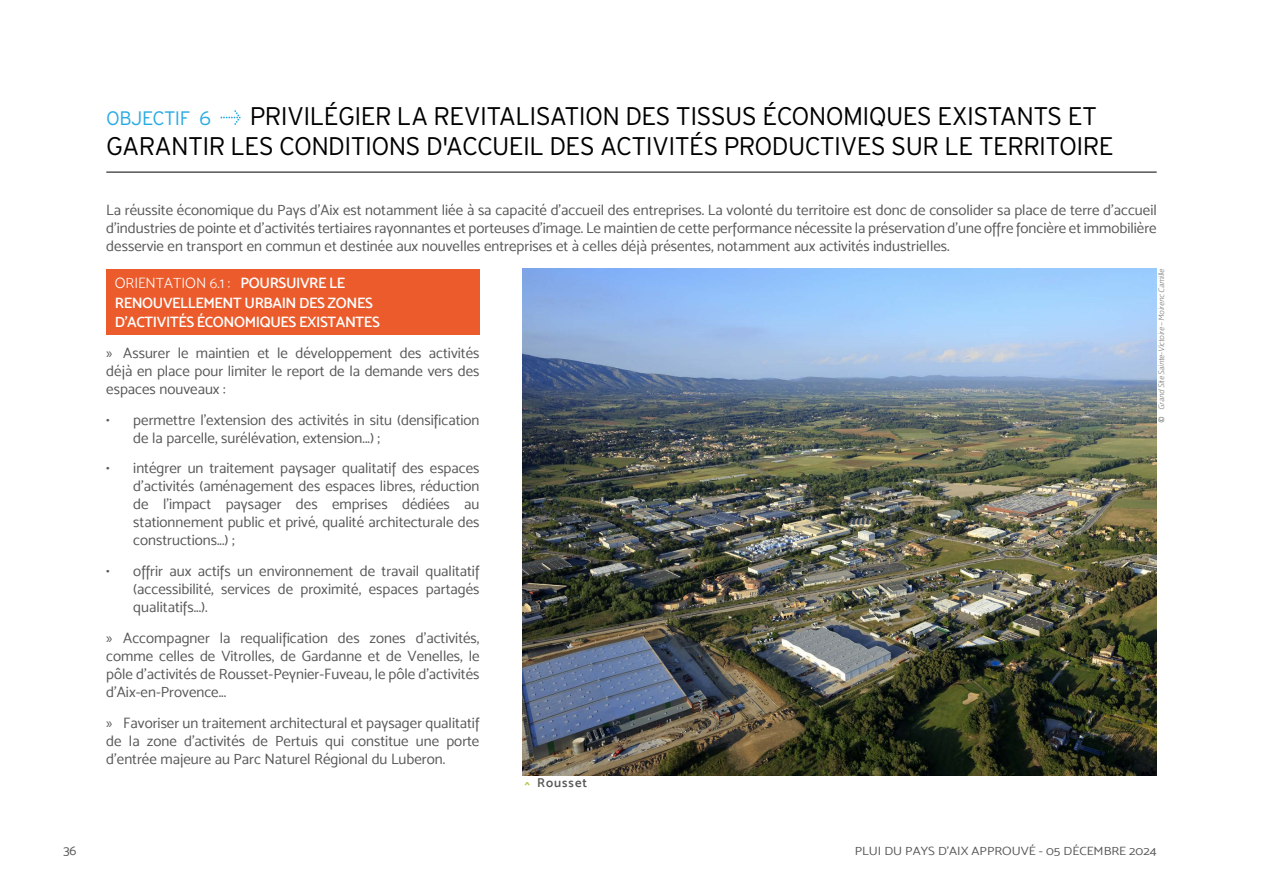
<style>
.page{position:relative;width:1263px;height:893px;background:#fff}
.page>*{position:absolute;margin:0;border:0;box-sizing:border-box;transform-origin:0 0}
.t1{font:300 25.5px/30px "Interstate";letter-spacing:-.025em;color:#000}
.t2{font:300 19.5px "Interstate";color:#28abe3}
.t3{font:15px/18px "Mosk Normal 400";color:#575756;text-align:justify}
.t4{font:15px/19.5px "Mosk Semi Bold 600";letter-spacing:-.025em;color:#fff}
.t5{font:15px "Mosk Light 300";color:#fff}
.t6{font:13.5px "Mosk Normal 400";color:#575756}
.t7{font:12.9px "Mosk Semi Bold 600";letter-spacing:.075em;color:#575756}
.t8{font:12px "Mosk Normal 400";color:#575756;scale:1.1 1}
.t9{font:italic 8.25px "Mosk Extra Light 200";color:#6b6b6a}
.s1{font-family:"Mosk Semi Bold 600"}
.s2{font-family:"Myriad Pro"}
.s3{color:#abca41}
.s4{font-family:"Calibri";font-style:normal}
</style>
<div class="page">
<div style="left:106px;top:269px;width:373px;height:66px;background:#eb5b2b"></div>
<img style="left:522px;top:269px;width:635px;height:506px">
<hr style="left:106px;top:172px;width:1051px;height:1px;background:#000">
<svg style="left:220px;top:110px;width:21px;height:15px"></svg>
<h1 class="t1" style="left:106px;top:101px;width:1009px;text-indent:143px">PRIVILÉGIER LA REVITALISATION DES TISSUS ÉCONOMIQUES EXISTANTS ET<br>GARANTIR LES CONDITIONS D'ACCUEIL DES ACTIVITÉS PRODUCTIVES SUR LE TERRITOIRE</h1>
<h2 class="t2" style="left:106px;top:107px;width:24px">Objecti</h2>
<h2 class="t2" style="left:180px;top:107px;width:33px">f 6</h2>
<p class="t3" style="left:106px;top:201px;width:1052px">La réussite économique du Pays d'Aix est notamment liée à sa capacité d’accueil des entreprises. La volonté du territoire est donc de consolider sa place de terre d’accueil d’industries de pointe et d’activités tertiaires rayonnantes et porteuses d’image. Le maintien de cette performance nécessite la préservation d’une offre foncière et immobilière desservie en transport en commun et destinée aux nouvelles entreprises et à celles déjà présentes, notamment aux activités industrielles.</p>
<p class="t5" style="left:115px;top:274px;width:232px">ORIENTATION 6.1 : <span class="s1">POURSUIVRE LE</span></p>
<p class="t4" style="left:115px;top:292px;width:266px">RENOUVELLEMENT URBAIN DES ZONES<br>D’ACTIVITÉS ÉCONOMIQUES EXISTANTES</p>
<p class="t3" style="left:106px;top:344px;width:375px"><span class="s2">»</span> Assurer le maintien et le développement des activités déjà en place pour limiter le report de la demande vers des espaces nouveaux :</p>
<p class="t3" style="left:133px;top:410px;width:348px;text-indent:-27px">• permettre l’extension des activités in situ (densification de la parcelle, surélévation, extension...) ;</p>
<p class="t3" style="left:133px;top:459px;width:348px;text-indent:-27px">• intégrer un traitement paysager qualitatif des espaces d’activités (aménagement des espaces libres, réduction de l’impact paysager des emprises dédiées au stationnement public et privé, qualité architecturale des constructions...) ;</p>
<p class="t3" style="left:133px;top:562px;width:348px;text-indent:-27px">• offrir aux actifs un environnement de travail qualitatif (accessibilité, services de proximité, espaces partagés qualitatifs...).</p>
<p class="t3" style="left:106px;top:629px;width:375px"><span class="s2">»</span> Accompagner la requalification des zones d'activités, comme celles de Vitrolles, de Gardanne et de Venelles, le pôle d’activités de Rousset-Peynier-Fuveau, le pôle d’activités d’Aix-en-Provence...</p>
<p class="t3" style="left:106px;top:713px;width:375px"><span class="s2">»</span> Favoriser un traitement architectural et paysager qualitatif de la zone d’activités de Pertuis qui constitue une porte d'entrée majeure au Parc Naturel Régional du Luberon.</p>
<p class="t7" style="left:524px;top:775px;width:64px"><span class="s3">^</span> Rousset</p>
<p class="t9" style="left:1156px;top:422px;width:157px;rotate:-90deg"><span class="s4">©</span> Grand Site Sainte-Victoire – Moirenc Camille</p>
<p class="t6" style="left:63px;top:842px;width:15px">36</p>
<p class="t8" style="left:855px;top:844px;width:276px">PLUI DU PAYS D'AIX APPROUVÉ - 05 DÉCEMBRE 2024</p>
</div>
